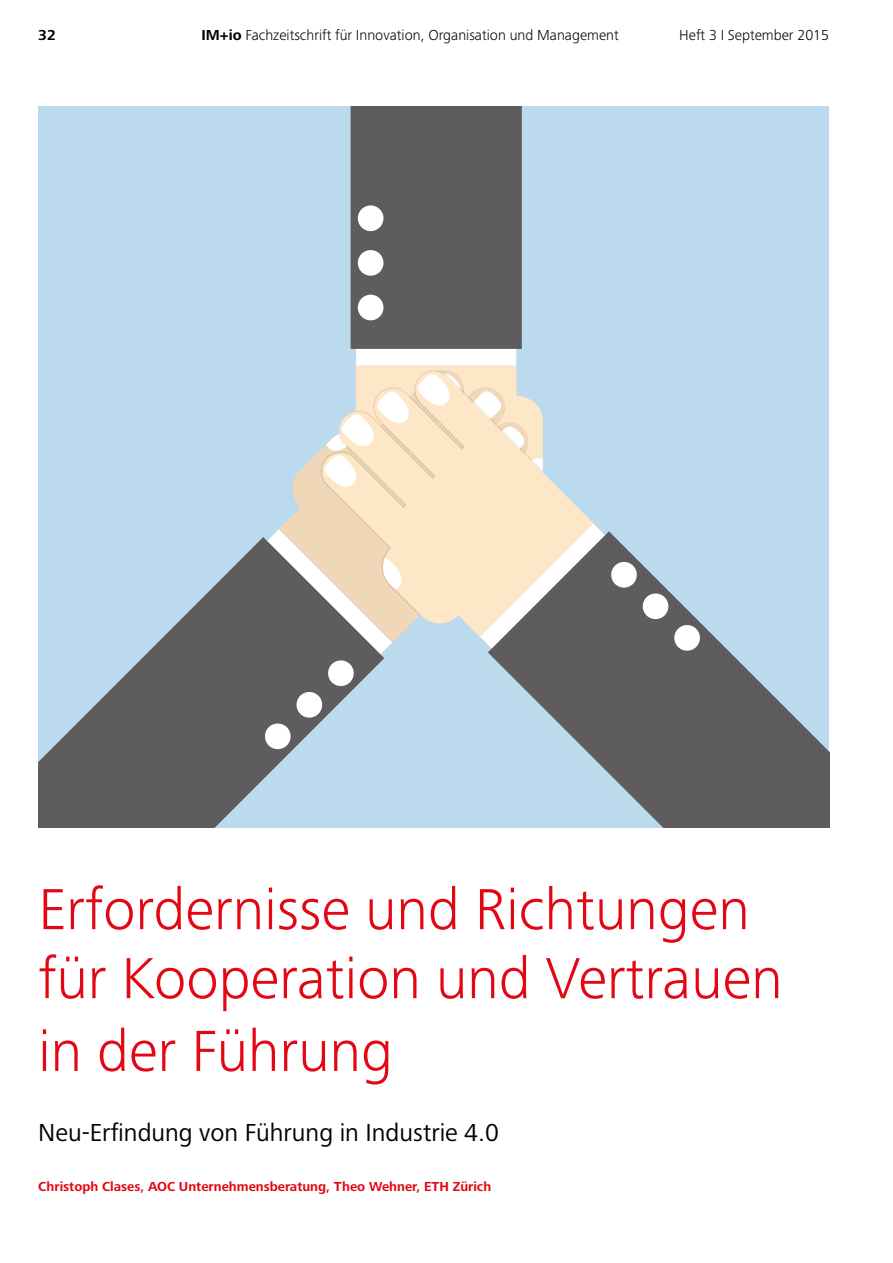
<style>
.page{position:relative;width:893px;height:1263px;background:#fff}
.page>*{position:absolute;margin:0;border:0;box-sizing:border-box;transform-origin:0 0}
.t1{font:300 60px/70.8px "Frutiger Next Pro";color:#e30613}
.t2{font:25.5px "Frutiger Next Pro";color:#000}
.t3{font:300 15px "Frutiger Next Pro";color:#000}
.t4{font:700 15px "Frutiger Next Pro";color:#000}
.t5{font:700 13.5px "Frutiger Next Pro";color:#e30613}
.s1{font-weight:700}
</style>
<div class="page">
<div style="left:38px;top:106px;width:791px;height:722px;background:#bcdaee"></div>
<div style="left:356px;top:106px;width:160px;height:260px;background:#fff"></div>
<div style="left:351px;top:106px;width:171px;height:243px;background:#5e5c5d"></div>
<div style="left:358px;top:205px;width:25px;height:26px;background:#fff;border-radius:50%"></div>
<div style="left:358px;top:250px;width:25px;height:26px;background:#fff;border-radius:50%"></div>
<div style="left:358px;top:295px;width:25px;height:25px;background:#fff;border-radius:50%"></div>
<svg style="left:38px;top:537px;width:346px;height:291px;fill:#5e5c5d"></svg>
<svg style="left:279px;top:516px;width:119px;height:127px;background:#8b8988"></svg>
<svg style="left:264px;top:659px;width:91px;height:91px"></svg>
<svg style="left:488px;top:531px;width:341px;height:297px;fill:#5e5c5d"></svg>
<svg style="left:377px;top:476px;width:216px;height:161px"></svg>
<svg style="left:610px;top:561px;width:91px;height:91px"></svg>
<svg style="left:292px;top:366px;width:254px;height:258px;background:#efe0ca"></svg>
<p class="t4" style="left:38px;top:27px;width:19px">32</p>
<p class="t3" style="left:202px;top:27px;width:419px"><span class="s1">IM+io</span> Fachzeitschrift für Innovation, Organisation und Management</p>
<p class="t3" style="left:679px;top:27px;width:151px">Heft 3 I September 2015</p>
<h1 class="t1" style="left:38px;top:874px;width:746px">Erfordernisse und Richtungen für Kooperation und Vertrauen in der Führung</h1>
<h2 class="t2" style="left:38px;top:1118px;width:462px">Neu-Erfindung von Führung in Industrie 4.0</h2>
<p class="t5" style="left:38px;top:1178px;width:454px">Christoph Clases, AOC Unternehmensberatung, Theo Wehner, ETH Zürich</p>
</div>
